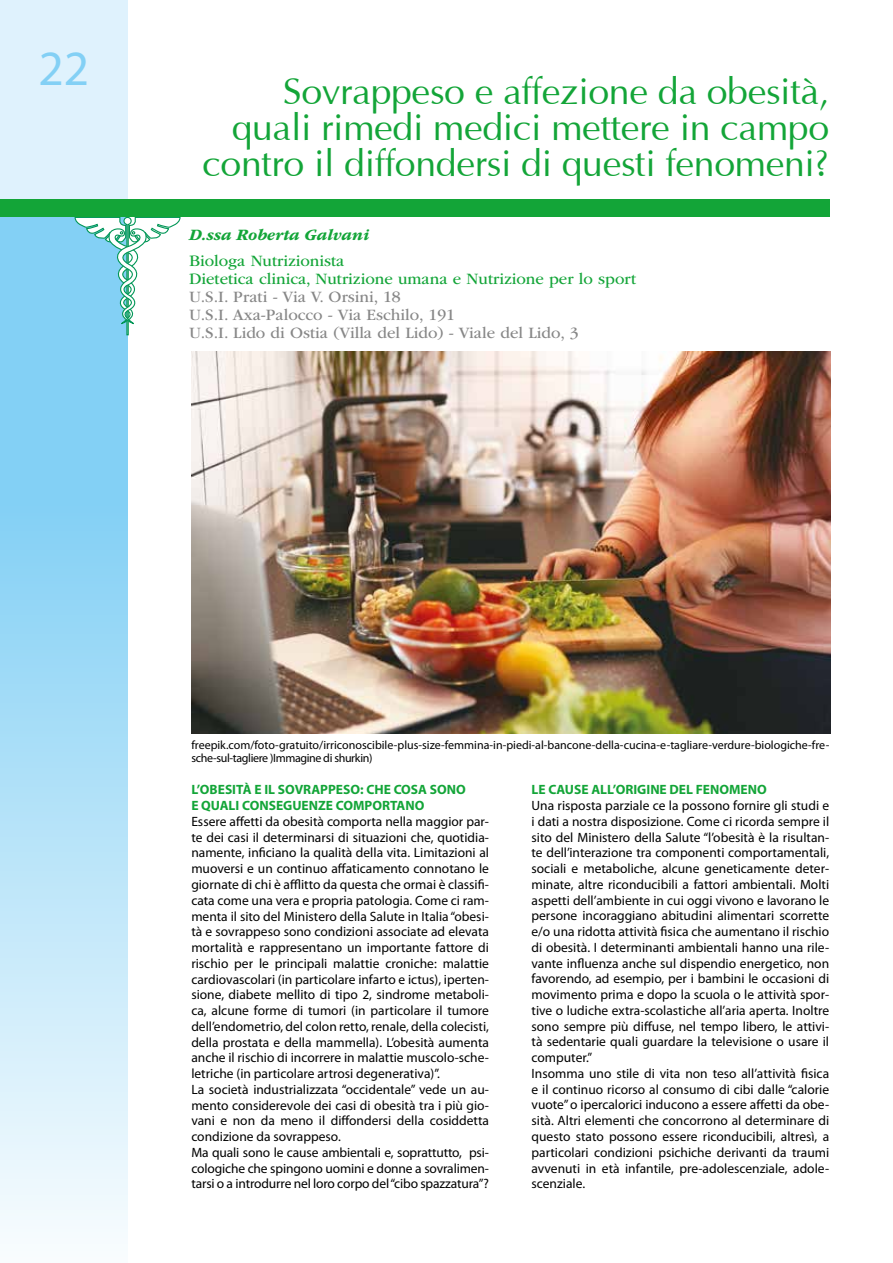
<style>
.page{position:relative;width:893px;height:1263px;background:#fff}
.page>*{position:absolute;margin:0;border:0;box-sizing:border-box;transform-origin:0 0}
.t1{font:49.5px "Myriad Pro";color:#83d0f5}
.t2{font:37.5px/36px "Optima";letter-spacing:-.01em;color:#13a538;text-align:right}
.t3{font:16.5px/18px "ITC Garamond Std";color:#878787}
.t4{font:16.5px/18px "ITC Garamond Std";color:#13a538}
.t5{font:italic 700 16.5px "ITC Garamond Std";color:#13a538}
.t6{font:13.5px/15.8px "Myriad Pro";color:#000}
.t7{font:700 13.5px/15.8px "Myriad Pro";color:#13a538}
.t8{font:12px/13.5px "Myriad Pro";color:#000}
.s1{font-family:"Opulent"}
</style>
<div class="page">
<svg style="left:0;top:217px;width:128px;height:1015px;background:#addff8"></svg>
<div style="left:0;top:0;width:128px;height:200px;background:#dff2fd"></div>
<svg style="left:74px;top:217px;width:107px;height:110px"></svg>
<div style="left:0;top:200px;width:829px;height:17px;background:#13a538"></div>
<img style="left:192px;top:351px;width:638px;height:382px">
<h1 class="t1" style="left:38px;top:38px;width:52px">22</h1>
<h2 class="t2" style="left:202px;top:75px;width:629px">Sovrappeso e affezione da obesit<span class="s1">à</span>, quali rimedi medici mettere in campo contro il diffondersi di questi fenomeni?</h2>
<p class="t5" style="left:189px;top:225px;width:182px">D.ssa Roberta Galvani</p>
<p class="t4" style="left:189px;top:252px;width:449px">Biologa Nutrizionista<br>Dietetica clinica, Nutrizione umana e Nutrizione per lo sport</p>
<p class="t3" style="left:189px;top:288px;width:391px">U.S.I. Prati - Via V. Orsini, 18<br>U.S.I. Axa-Palocco - Via Eschilo, 191<br>U.S.I. Lido di Ostia (Villa del Lido) - Viale del Lido, 3</p>
<p class="t8" style="left:191px;top:738px;width:640px">freepik.com/foto-gratuito/irriconoscibile-plus-size-femmina-in-piedi-al-bancone-della-cucina-e-tagliare-verdure-biologiche-fre&shy;sche-sul-tagliere )Immagine di shurkin)</p>
<p class="t7" style="left:191px;top:781px;width:276px">L’OBESITÀ E IL SOVRAPPESO: CHE COSA SONO<br>E QUALI CONSEGUENZE COMPORTANO</p>
<p class="t6" style="left:191px;top:813px;width:299px">Essere affetti da obesità comporta nella maggior par&shy;te dei casi il determinarsi di situazioni che, quotidia&shy;namente, inficiano la qualità della vita. Limitazioni al muoversi e un continuo affaticamento connotano le giornate di chi è afflitto da questa che ormai è classifi&shy;cata come una vera e propria patologia. Come ci ram&shy;menta il sito del Ministero della Salute in Italia “obesi&shy;tà e sovrappeso sono condizioni associate ad elevata mortalità e rappresentano un importante fattore di rischio per le principali malattie croniche: malattie cardiovascolari (in particolare infarto e ictus), iperten&shy;sione, diabete mellito di tipo 2, sindrome metaboli&shy;ca, alcune forme di tumori (in particolare il tumore dell’endometrio, del colon retto, renale, della colecisti, della prostata e della mammella). L’obesità aumenta anche il rischio di incorrere in malattie muscolo-sche&shy;letriche (in particolare artrosi degenerativa)”.<br>La società industrializzata “occidentale” vede un au&shy;mento considerevole dei casi di obesità tra i più gio&shy;vani e non da meno il diffondersi della cosiddetta condizione da sovrappeso.<br>Ma quali sono le cause ambientali e, soprattutto, psi&shy;cologiche che spingono uomini e donne a sovralimen&shy;tarsi o a introdurre nel loro corpo del “cibo spazzatura”?</p>
<p class="t7" style="left:531px;top:781px;width:237px">LE CAUSE ALL’ORIGINE DEL FENOMENO</p>
<p class="t6" style="left:531px;top:797px;width:299px">Una risposta parziale ce la possono fornire gli studi e i dati a nostra disposizione. Come ci ricorda sempre il sito del Ministero della Salute “l’obesità è la risultan&shy;te dell’interazione tra componenti comportamentali, sociali e metaboliche, alcune geneticamente deter&shy;minate, altre riconducibili a fattori ambientali. Molti aspetti dell’ambiente in cui oggi vivono e lavorano le persone incoraggiano abitudini alimentari scorrette e/o una ridotta attività fisica che aumentano il rischio di obesità. I determinanti ambientali hanno una rile&shy;vante influenza anche sul dispendio energetico, non favorendo, ad esempio, per i bambini le occasioni di movimento prima e dopo la scuola o le attività spor&shy;tive o ludiche extra-scolastiche all’aria aperta. Inoltre sono sempre più diffuse, nel tempo libero, le attivi&shy;tà sedentarie quali guardare la televisione o usare il computer.”<br>Insomma uno stile di vita non teso all’attività fisica e il continuo ricorso al consumo di cibi dalle “calorie vuote” o ipercalorici inducono a essere affetti da obe&shy;sità. Altri elementi che concorrono al determinare di questo stato possono essere riconducibili, altresì, a particolari condizioni psichiche derivanti da traumi avvenuti in età infantile, pre-adolescenziale, adole&shy;scenziale.</p>
</div>
